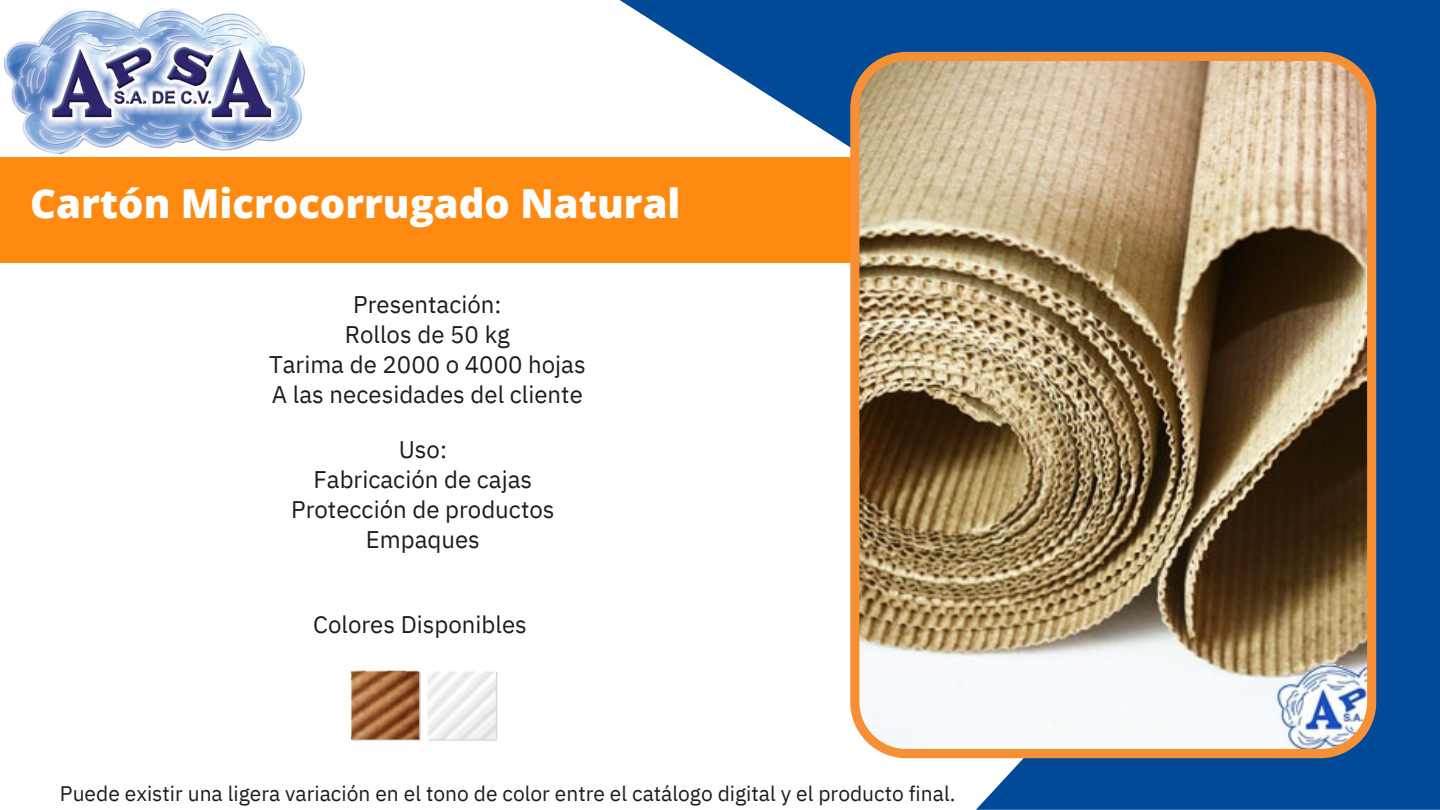
<style>
.page{position:relative;width:1440px;height:810px;background:#fff}
.page>*{position:absolute;margin:0;border:0;box-sizing:border-box;transform-origin:0 0}
.t1{font:800 40px "Open Sans";color:#fff}
.t2{font:24px/30px "IBM Plex Sans";color:#1d1d1b;text-align:center}
.t3{font:21px "IBM Plex Sans";color:#1d1d1b}
</style>
<div class="page">
<div style="left:976px;top:470px;width:464px;height:340px;background:#004a98"></div>
<svg style="left:620px;top:0;width:820px;height:470px;fill:#004a98"></svg>
<img style="left:850px;top:52px;width:526px;height:706px">
<div style="left:0;top:158px;width:850px;height:105px;background:#ff8a11"></div>
<img style="left:4px;top:8px;width:301px;height:145px">
<img style="left:350px;top:670px;width:148px;height:71px">
<h1 class="t1" style="left:30px;top:173px;width:652px">Cartón Microcorrugado Natural</h1>
<p class="t2" style="left:269px;top:287px;width:318px">Presentación:<br>Rollos de 50 kg<br>Tarima de 2000 o 4000 hojas<br>A las necesidades del cliente</p>
<p class="t2" style="left:291px;top:433px;width:265px">Uso:<br>Fabricación de cajas<br>Protección de productos<br>Empaques</p>
<p class="t2" style="left:313px;top:608px;width:215px">Colores Disponibles</p>
<p class="t3" style="left:60px;top:778px;width:897px">Puede existir una ligera variación en el tono de color entre el catálogo digital y el producto final.</p>
</div>
